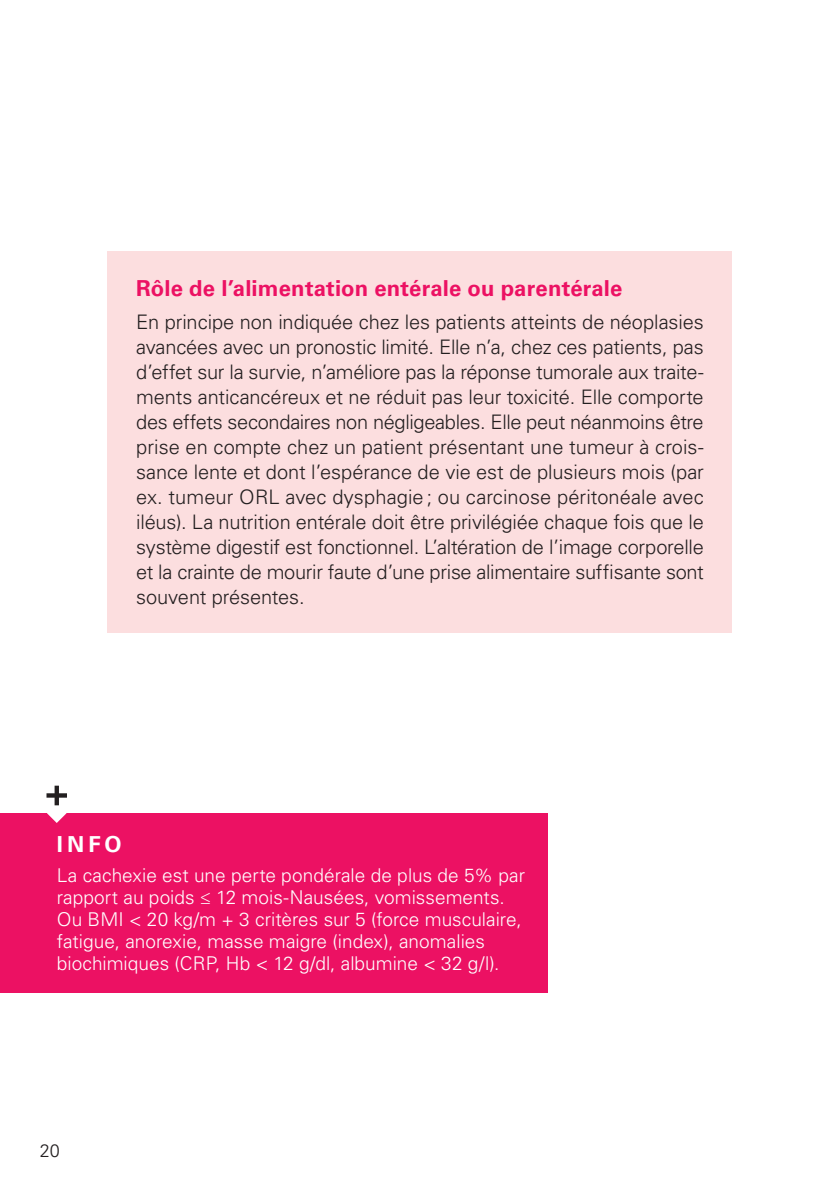
<style>
.page{position:relative;width:840px;height:1191px;background:#fff}
.page>*{position:absolute;margin:0;border:0;box-sizing:border-box;transform-origin:0 0}
.t1{font:700 22px "Univers LT Std";letter-spacing:.005em;color:#ec1163}
.t2{font:700 22px "Univers LT Std";color:#fff}
.t3{font:300 20px/25px "Univers LT Std";letter-spacing:-.015em;color:#231f20;text-align:justify}
.t4{font:300 19px/22px "Univers LT Std";color:#fff}
.t5{font:300 18px "Univers LT Std";color:#231f20}
</style>
<div class="page">
<div style="left:108px;top:251px;width:623px;height:381px;background:#fcdedf"></div>
<div style="left:0;top:813px;width:547px;height:180px;background:#ec1163"></div>
<svg style="left:46px;top:785px;width:21px;height:38px"></svg>
<p class="t1" style="left:136px;top:275px;width:487px">Rôle de l’alimentation entérale ou parentérale</p>
<p class="t3" style="left:136px;top:309px;width:569px">En principe non indiquée chez les patients atteints de néoplasies avancées avec un pronostic limité. Elle n’a, chez ces patients, pas d’effet sur la survie, n’améliore pas la réponse tumorale aux traite&shy;ments anticancéreux et ne réduit pas leur toxicité. Elle comporte des effets secondaires non négligeables. Elle peut néanmoins être prise en compte chez un patient présentant une tumeur à crois&shy;sance lente et dont l’espérance de vie est de plusieurs mois (par ex. tumeur ORL avec dysphagie; ou carcinose péritonéale avec iléus). La nutrition entérale doit être privilégiée chaque fois que le système digestif est fonctionnel. L’altération de l’image corporelle et la crainte de mourir faute d’une prise alimentaire suffisante sont souvent présentes.</p>
<p class="t2" style="left:57px;top:831px;width:66px">INFO</p>
<p class="t4" style="left:57px;top:864px;width:469px">La cachexie est une perte pondérale de plus de 5% par rapport au poids ≤ 12 mois-Nausées, vomissements.<br>Ou BMI &lt; 20 kg/m + 3 critères sur 5 (force musculaire, fatigue, anorexie, masse maigre (index), anomalies biochimiques (CRP, Hb &lt; 12 g/dl, albumine &lt; 32 g/l).</p>
<p class="t5" style="left:40px;top:1139px;width:22px">20</p>
</div>
